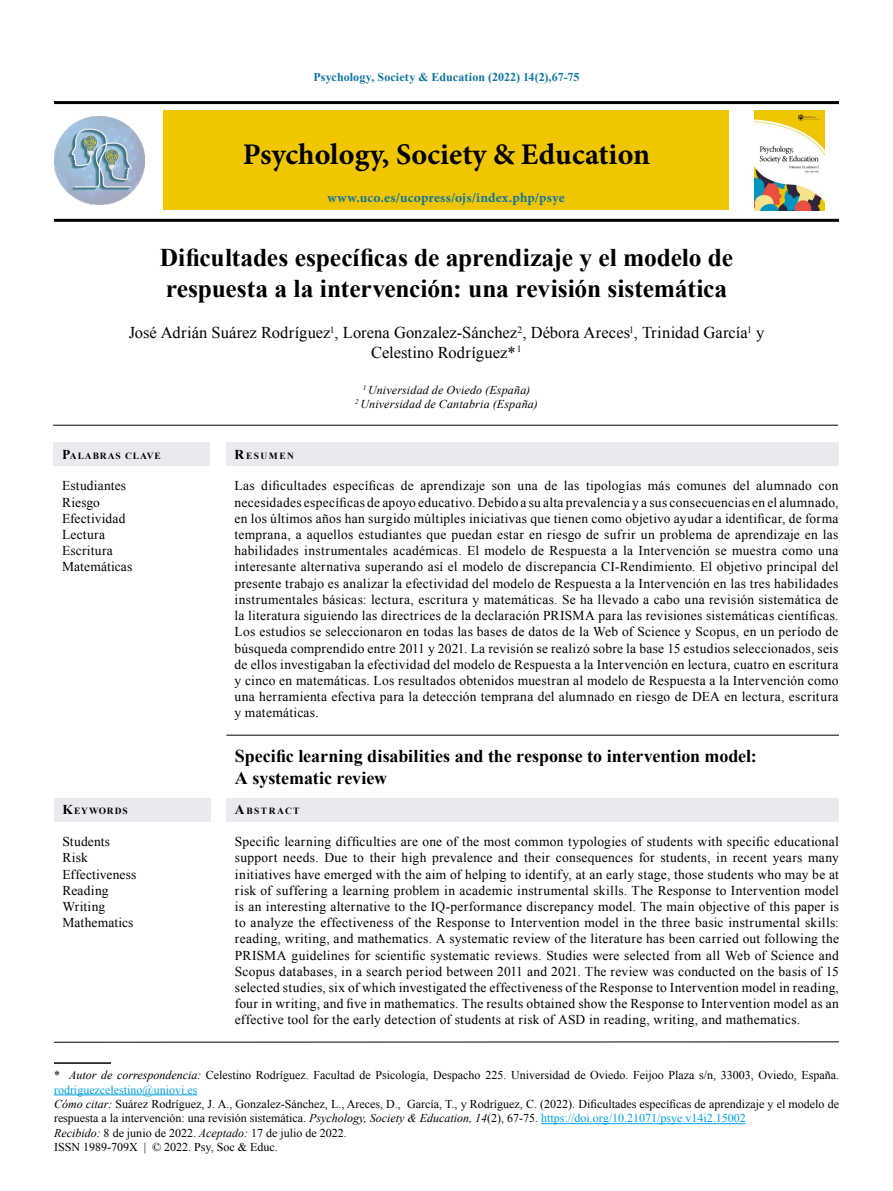
<style>
.page{position:relative;width:893px;height:1191px;background:#fff}
.page>*{position:absolute;margin:0;border:0;box-sizing:border-box;transform-origin:0 0}
.t1{font:700 30px "Minion Pro";letter-spacing:.005em;color:#000}
.t2{font:700 25.5px/30.6px "Times New Roman";letter-spacing:-.005em;color:#000}
.t3{font:700 18px/21.6px "Times New Roman";letter-spacing:-.005em;color:#000}
.t4{font:16.5px/19.8px "Times New Roman";color:#000;text-align:center}
.t5{font:13.5px/16.2px "Times New Roman";letter-spacing:.015em;color:#000}
.t6{font:700 13.5px "Minion Pro";letter-spacing:.015em;color:#0d74a1}
.t7{font:12px/14.4px "Times New Roman";color:#000}
.t8{font:italic 12px/14.4px "Times New Roman";letter-spacing:.015em;color:#000;text-align:center}
.t9{font:700 12px "Times New Roman";letter-spacing:.01em;color:#0d74a1}
.t10{font:700 9.45px "Times New Roman";letter-spacing:.105em;color:#000}
.t11{font:700 9.45px "Times New Roman";letter-spacing:.075em;color:#000}
.t12{font:700 9.45px "Times New Roman";letter-spacing:.155em;color:#000}
.s1{font-size:13.5px}
.s2{font-style:italic}
.s3{color:#009fe3}
</style>
<div class="page">
<div style="left:164px;top:111px;width:565px;height:99px;background:#f0c600"></div>
<hr style="left:54px;top:219px;width:785px;height:3px;background:#000">
<hr style="left:54px;top:101px;width:785px;height:3px;background:#000">
<img style="left:54px;top:116px;width:91px;height:89px">
<hr style="left:226px;top:735px;width:613px;height:1px;background:#000">
<hr style="left:53px;top:425px;width:785px;height:1px;background:#000">
<hr style="left:54px;top:1041px;width:785px;height:1px;background:#000">
<div style="left:54px;top:442px;width:156px;height:24px;background:#e8eaed"></div>
<div style="left:226px;top:442px;width:612px;height:24px;background:#e8eaed"></div>
<div style="left:54px;top:798px;width:156px;height:23px;background:#e8eaed"></div>
<div style="left:226px;top:798px;width:613px;height:23px;background:#e8eaed"></div>
<img style="left:754px;top:111px;width:71px;height:99px">
<hr style="left:54px;top:1062px;width:57px;height:1px;background:#000">
<hr style="left:54px;top:1094px;width:143px;height:1px;background:#009fe3">
<hr style="left:541px;top:1123px;width:205px;height:1px;background:#009fe3">
<p class="t9" style="left:314px;top:69px;width:267px">Psychology, Society &amp; Education (2022) 14(2),67-75</p>
<h1 class="t1" style="left:243px;top:133px;width:409px">Psychology, Society &amp; Education</h1>
<p class="t6" style="left:328px;top:188px;width:238px">www.uco.es/ucopress/ojs/index.php/psye</p>
<h2 class="t2" style="left:160px;top:242px;width:575px">Dificultades específicas de aprendizaje y el modelo de respuesta a la intervención: una revisión sistemática</h2>
<p class="t4" style="left:129px;top:322px;width:637px">José Adrián Suárez Rodríguez<sup>1</sup>, Lorena Gonzalez-Sánchez<sup>2</sup>, Débora Areces<sup>1</sup>, Trinidad García<sup>1</sup> y<br>Celestino Rodríguez* <sup>1</sup></p>
<p class="t8" style="left:355px;top:382px;width:184px"><sup>1</sup> Universidad de Oviedo (España)<br><sup>2</sup> Universidad de Cantabria (España)</p>
<p class="t10" style="left:62px;top:449px;width:100px"><span class="s1">P</span>ALABRAS CLAVE</p>
<p class="t10" style="left:234px;top:449px;width:61px"><span class="s1">R</span>ESUMEN</p>
<p class="t5" style="left:62px;top:477px;width:72px">Estudiantes<br>Riesgo<br>Efectividad<br>Lectura<br>Escritura<br>Matemáticas</p>
<p class="t5" style="left:234px;top:477px;width:606px;text-align:justify">Las dificultades específicas de aprendizaje son una de las tipologías más comunes del alumnado con necesidades específicas de apoyo educativo. Debido a su alta prevalencia y a sus consecuencias en el alumnado, en los últimos años han surgido múltiples iniciativas que tienen como objetivo ayudar a identificar, de forma temprana, a aquellos estudiantes que puedan estar en riesgo de sufrir un problema de aprendizaje en las habilidades instrumentales académicas. El modelo de Respuesta a la Intervención se muestra como una interesante alternativa superando así el modelo de discrepancia CI-Rendimiento. El objetivo principal del presente trabajo es analizar la efectividad del modelo de Respuesta a la Intervención en las tres habilidades instrumentales básicas: lectura, escritura y matemáticas. Se ha llevado a cabo una revisión sistemática de la literatura siguiendo las directrices de la declaración PRISMA para las revisiones sistemáticas científicas.<br>Los estudios se seleccionaron en todas las bases de datos de la Web of Science y Scopus, en un período de búsqueda comprendido entre 2011 y 2021. La revisión se realizó sobre la base 15 estudios seleccionados, seis de ellos investigaban la efectividad del modelo de Respuesta a la Intervención en lectura, cuatro en escritura y cinco en matemáticas. Los resultados obtenidos muestran al modelo de Respuesta a la Intervención como una herramienta efectiva para la detección temprana del alumnado en riesgo de DEA en lectura, escritura y matemáticas.</p>
<h3 class="t3" style="left:235px;top:745px;width:523px">Specific learning disabilities and the response to intervention model:<br>A systematic review</h3>
<p class="t11" style="left:62px;top:804px;width:67px"><span class="s1">K</span>EYWORDS</p>
<p class="t12" style="left:235px;top:804px;width:66px"><span class="s1">A</span>BSTRACT</p>
<p class="t5" style="left:62px;top:833px;width:75px">Students<br>Risk<br>Effectiveness<br>Reading<br>Writing<br>Mathematics</p>
<p class="t5" style="left:235px;top:833px;width:606px;text-align:justify">Specific learning difficulties are one of the most common typologies of students with specific educational support needs. Due to their high prevalence and their consequences for students, in recent years many initiatives have emerged with the aim of helping to identify, at an early stage, those students who may be at risk of suffering a learning problem in academic instrumental skills. The Response to Intervention model is an interesting alternative to the IQ-performance discrepancy model. The main objective of this paper is to analyze the effectiveness of the Response to Intervention model in the three basic instrumental skills: reading, writing, and mathematics. A systematic review of the literature has been carried out following the PRISMA guidelines for scientific systematic reviews. Studies were selected from all Web of Science and Scopus databases, in a search period between 2011 and 2021. The review was conducted on the basis of 15 selected studies, six of which investigated the effectiveness of the Response to Intervention model in reading, four in writing, and five in mathematics. The results obtained show the Response to Intervention model as an effective tool for the early detection of students at risk of ASD in reading, writing, and mathematics.</p>
<p class="t7" style="left:54px;top:1067px;width:786px">* <span class="s2">Autor de correspondencia:</span> Celestino Rodríguez. Facultad de Psicología, Despacho 225. Universidad de Oviedo. Feijoo Plaza s/n, 33003, Oviedo, España. <span class="s3">rodriguezcelestino@uniovi.es<br></span><span class="s2">Cómo citar:</span> Suárez Rodríguez, J. A., Gonzalez-Sánchez, L., Areces, D., García, T., y Rodríguez, C. (2022). Dificultades específicas de aprendizaje y el modelo de respuesta a la intervención: una revisión sistemática. <span class="s2">Psychology, Society &amp; Education, 14</span>(2), 67-75. <span class="s3">https://doi.org/10.21071/psye.v14i2.15002<br></span><span class="s2">Recibido:</span> 8 de junio de 2022. <span class="s2">Aceptado:</span> 17 de julio de 2022.<br>ISSN 1989-709X | © 2022. Psy, Soc &amp; Educ.</p>
</div>
